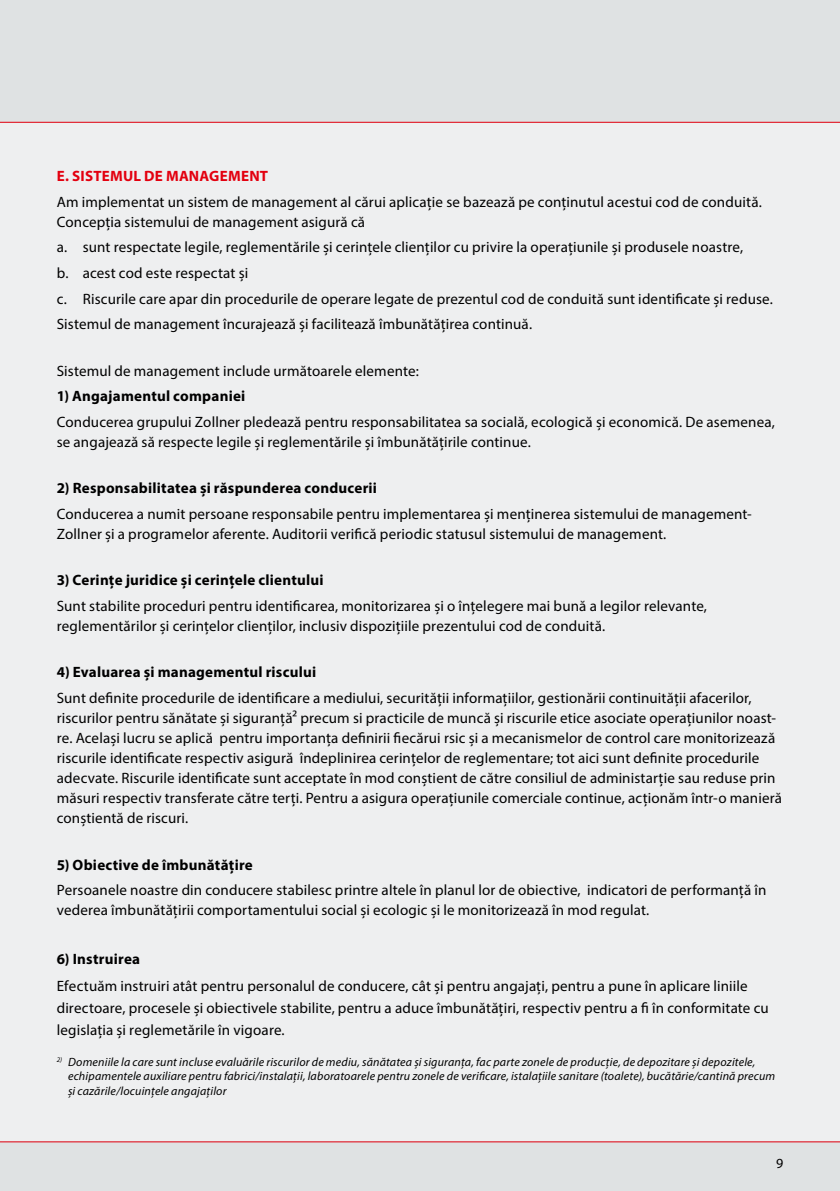
<style>
.page{position:relative;width:840px;height:1191px;background:#fff}
.page>*{position:absolute;margin:0;border:0;box-sizing:border-box;transform-origin:0 0}
.t1{font:15px/20px "Myriad Pro";letter-spacing:.01em;color:#000}
.t2{font:700 15px "Myriad Pro";letter-spacing:.015em;color:#000}
.t3{font:700 15px "Myriad Pro";letter-spacing:.015em;color:#e3000f}
.t4{font:14px "Myriad Pro";color:#000}
.t5{font:italic 12px/14.4px "Myriad Pro";letter-spacing:.015em;color:#000}
</style>
<div class="page">
<div style="left:0;top:0;width:839px;height:1191px;background:#eeeff0"></div>
<div style="left:0;top:1141px;width:839px;height:50px;background:#dfe2e3"></div>
<div style="left:0;top:0;width:839px;height:122px;background:#dfe2e3"></div>
<hr style="left:0;top:122px;width:839px;height:1px;background:#e3000f">
<hr style="left:0;top:1141px;width:839px;height:1px;background:#e3000f">
<p class="t3" style="left:57px;top:166px;width:213px">E. SISTEMUL DE MANAGEMENT</p>
<p class="t1" style="left:57px;top:192px;width:706px">Am implementat un sistem de management al cărui aplicație se bazează pe conținutul acestui cod de conduită.<br>Concepția sistemului de management asigură că</p>
<p class="t1" style="left:57px;top:234px;width:717px;line-height:25.6px">a. sunt respectate legile, reglementările și cerințele clienților cu privire la operațiunile și produsele noastre,<br>b. acest cod este respectat și<br>c. Riscurile care apar din procedurile de operare legate de prezentul cod de conduită sunt identificate și reduse.<br>Sistemul de management încurajează și facilitează îmbunătățirea continuă.</p>
<p class="t1" style="left:57px;top:360px;width:363px">Sistemul de management include următoarele elemente:</p>
<p class="t2" style="left:57px;top:386px;width:190px">1) Angajamentul companiei</p>
<p class="t1" style="left:57px;top:411px;width:719px">Conducerea grupului Zollner pledează pentru responsabilitatea sa socială, ecologică și economică. De asemenea, se angajează să respecte legile și reglementările și îmbunătățirile continue.</p>
<p class="t2" style="left:57px;top:478px;width:321px">2) Responsabilitatea și răspunderea conducerii</p>
<p class="t1" style="left:57px;top:503px;width:696px">Conducerea a numit persoane responsabile pentru implementarea și menținerea sistemului de management-<br>Zollner și a programelor aferente. Auditorii verifică periodic statusul sistemului de management.</p>
<p class="t2" style="left:57px;top:570px;width:268px">3) Cerințe juridice și cerințele clientului</p>
<p class="t1" style="left:57px;top:595px;width:651px">Sunt stabilite proceduri pentru identificarea, monitorizarea și o înțelegere mai bună a legilor relevante, reglementărilor și cerințelor clienților, inclusiv dispozițiile prezentului cod de conduită.</p>
<p class="t2" style="left:57px;top:662px;width:261px">4) Evaluarea și managementul riscului</p>
<p class="t1" style="left:57px;top:687px;width:726px">Sunt definite procedurile de identificare a mediului, securității informațiilor, gestionării continuității afacerilor, riscurilor pentru sănătate și siguranță2 precum si practicile de muncă și riscurile etice asociate operațiunilor noast&shy;re. Același lucru se aplică pentru importanța definirii fiecărui rsic și a mecanismelor de control care monitorizează riscurile identificate respectiv asigură îndeplinirea cerințelor de reglementare; tot aici sunt definite procedurile adecvate. Riscurile identificate sunt acceptate în mod conștient de către consiliul de administarție sau reduse prin măsuri respectiv transferate către terți. Pentru a asigura operațiunile comerciale continue, acționăm într-o manieră conștientă de riscuri.</p>
<p class="t2" style="left:57px;top:854px;width:197px">5) Obiective de îmbunătățire</p>
<p class="t1" style="left:57px;top:879px;width:710px">Persoanele noastre din conducere stabilesc printre altele în planul lor de obiective, indicatori de performanță în vederea îmbunătățirii comportamentului social și ecologic și le monitorizează în mod regulat.</p>
<p class="t2" style="left:57px;top:948px;width:85px">6) Instruirea</p>
<p class="t1" style="left:57px;top:975px;width:713px;line-height:22px">Efectuăm instruiri atât pentru personalul de conducere, cât și pentru angajați, pentru a pune în aplicare liniile directoare, procesele și obiectivele stabilite, pentru a aduce îmbunătățiri, respectiv pentru a fi în conformitate cu legislația și reglemetările în vigoare.</p>
<p class="t5" style="left:68px;top:1054px;width:708px;text-indent:-11px"><sup>2)</sup> Domeniile la care sunt incluse evaluările riscurilor de mediu, sănătatea și siguranța, fac parte zonele de producție, de depozitare și depozitele, echipamentele auxiliare pentru fabrici/instalații, laboratoarele pentru zonele de verificare, istalațiile sanitare (toalete), bucătărie/cantină precum și cazările/locuințele angajaților</p>
<p class="t4" style="left:775px;top:1155px;width:9px">9</p>
</div>
